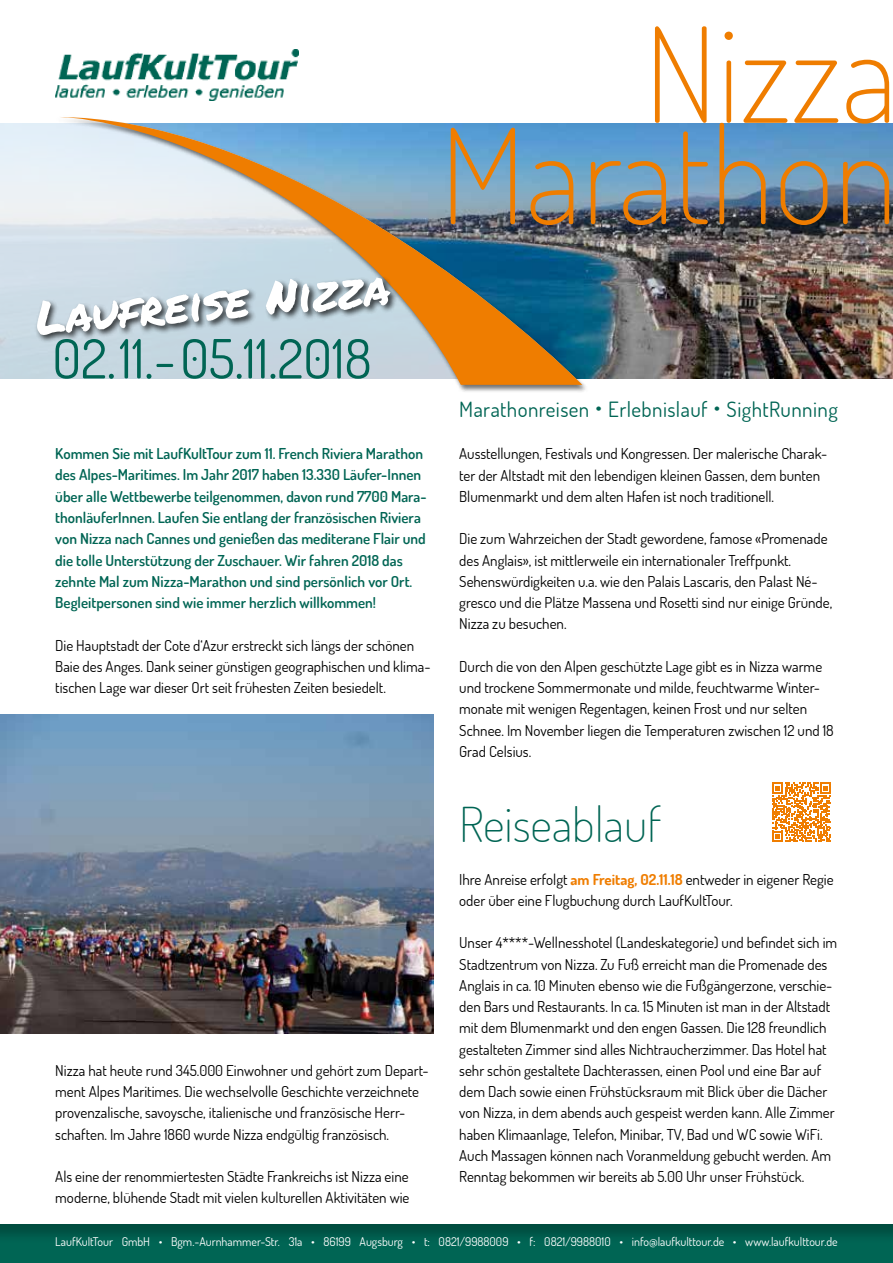
<style>
.page{position:relative;width:893px;height:1263px;background:#fff}
.page>*{position:absolute;margin:0;border:0;box-sizing:border-box;transform-origin:0 0}
.t1{font:200 132px/101.4px "Dosis";color:#ef7d00;text-align:right}
.t2{font:54px "Dosis";color:#006554}
.t3{font:200 48px "Dosis";color:#006554}
.t4{font:46.5px "Permanent Marker";color:#fff}
.t5{font:21px "Dosis";letter-spacing:.02em;color:#006554}
.t6{font:15px/21.3px "Dosis";color:#000}
.t7{font:600 15px/21.3px "Dosis";color:#006554}
.t8{font:12px "Dosis";color:#fff}
.s1{font-weight:700;color:#ef7d00}
</style>
<div class="page">
<div style="left:0;top:1222px;width:893px;height:41px;background:#000;opacity:.25"></div>
<img style="left:588px;top:123px;width:305px;height:255px">
<img style="left:0;top:715px;width:434px;height:318px">
<svg style="left:772px;top:782px;width:59px;height:60px"></svg>
<svg style="left:0;top:123px;width:54px;height:256px;background:#d9e5ed"></svg>
<div style="left:54px;top:116px;width:534px;height:277px;background:#000;opacity:.55"></div>
<svg style="left:55px;top:117px;width:527px;height:268px;background:#a6b1b0"></svg>
<img style="left:55px;top:50px;width:243px;height:51px">
<div style="left:34px;top:275px;width:365px;height:68px;background:#000;opacity:.75"></div>
<h3 class="t4" style="left:33px;top:284px;width:357px;rotate:-5deg">Laufreise Nizza</h3>
<h2 class="t2" style="left:52px;top:323px;width:321px">02.11.-05.11.2018</h2>
<p class="t7" style="left:55px;top:443px;width:373px">Kommen Sie mit LaufKultTour zum 11. French Riviera Marathon des Alpes-Maritimes. Im Jahr 2017 haben 13.330 Läufer-Innen über alle Wettbewerbe teilgenommen, davon rund 7700 Mara&shy;thonläuferInnen. Laufen Sie entlang der französischen Riviera von Nizza nach Cannes und genießen das mediterane Flair und die tolle Unterstützung der Zuschauer. Wir fahren 2018 das zehnte Mal zum Nizza-Marathon und sind persönlich vor Ort.<br>Begleitpersonen sind wie immer herzlich willkommen!</p>
<p class="t6" style="left:55px;top:634px;width:377px">Die Hauptstadt der Cote d‘Azur erstreckt sich längs der schönen<br>Baie des Anges. Dank seiner günstigen geographischen und klima&shy;tischen Lage war dieser Ort seit frühesten Zeiten besiedelt.</p>
<p class="t6" style="left:55px;top:1059px;width:375px">Nizza hat heute rund 345.000 Einwohner und gehört zum Depart&shy;ment Alpes Maritimes. Die wechselvolle Geschichte verzeichnete provenzalische, savoysche, italienische und französische Herr&shy;schaften. Im Jahre 1860 wurde Nizza endgültig französisch.</p>
<p class="t6" style="left:55px;top:1165px;width:356px">Als eine der renommiertesten Städte Frankreichs ist Nizza eine moderne, blühende Stadt mit vielen kulturellen Aktivitäten wie</p>
<h1 class="t1" style="left:440px;top:20px;width:459px">Nizza<br>Marathon</h1>
<h3 class="t5" style="left:459px;top:395px;width:380px">Marathonreisen • Erlebnislauf • SightRunning</h3>
<p class="t6" style="left:459px;top:443px;width:370px">Ausstellungen, Festivals und Kongressen. Der malerische Charak&shy;ter der Altstadt mit den lebendigen kleinen Gassen, dem bunten<br>Blumenmarkt und dem alten Hafen ist noch traditionell.</p>
<p class="t6" style="left:459px;top:528px;width:374px">Die zum Wahrzeichen der Stadt gewordene, famose «Promenade des Anglais»‚ ist mittlerweile ein internationaler Treffpunkt.<br>Sehenswürdigkeiten u.a. wie den Palais Lascaris, den Palast Né&shy;gresco und die Plätze Massena und Rosetti sind nur einige Gründe, Nizza zu besuchen.</p>
<p class="t6" style="left:459px;top:655px;width:376px">Durch die von den Alpen geschützte Lage gibt es in Nizza warme und trockene Sommermonate und milde, feuchtwarme Winter&shy;monate mit wenigen Regentagen, keinen Frost und nur selten Schnee. Im November liegen die Temperaturen zwischen 12 und 18<br>Grad Celsius.</p>
<h3 class="t3" style="left:459px;top:793px;width:203px">Reiseablauf</h3>
<p class="t6" style="left:459px;top:868px;width:376px">Ihre Anreise erfolgt <span class="s1">am Freitag, 02.11.18</span> entweder in eigener Regie oder über eine Flugbuchung durch LaufKultTour.</p>
<p class="t6" style="left:459px;top:932px;width:380px">Unser 4****-Wellnesshotel (Landeskategorie) und befindet sich im Stadtzentrum von Nizza. Zu Fuß erreicht man die Promenade des Anglais in ca. 10 Minuten ebenso wie die Fußgängerzone, verschie&shy;den Bars und Restaurants. In ca. 15 Minuten ist man in der Altstadt mit dem Blumenmarkt und den engen Gassen. Die 128 freundlich gestalteten Zimmer sind alles Nichtraucherzimmer. Das Hotel hat sehr schön gestaltete Dachterassen, einen Pool und eine Bar auf dem Dach sowie einen Frühstücksraum mit Blick über die Dächer von Nizza, in dem abends auch gespeist werden kann. Alle Zimmer haben Klimaanlage, Telefon, Minibar, TV, Bad und WC sowie WiFi.<br>Auch Massagen können nach Voranmeldung gebucht werden. Am Renntag bekommen wir bereits ab 5.00 Uhr unser Frühstück.</p>
<p class="t8" style="left:55px;top:1234px;width:784px">LaufKultTour GmbH • Bgm.-Aurnhammer-Str. 31a • 86199 Augsburg • t: 0821/9988009 • f: 0821/9988010 • info@laufkulttour.de • www.laufkulttour.de</p>
</div>
